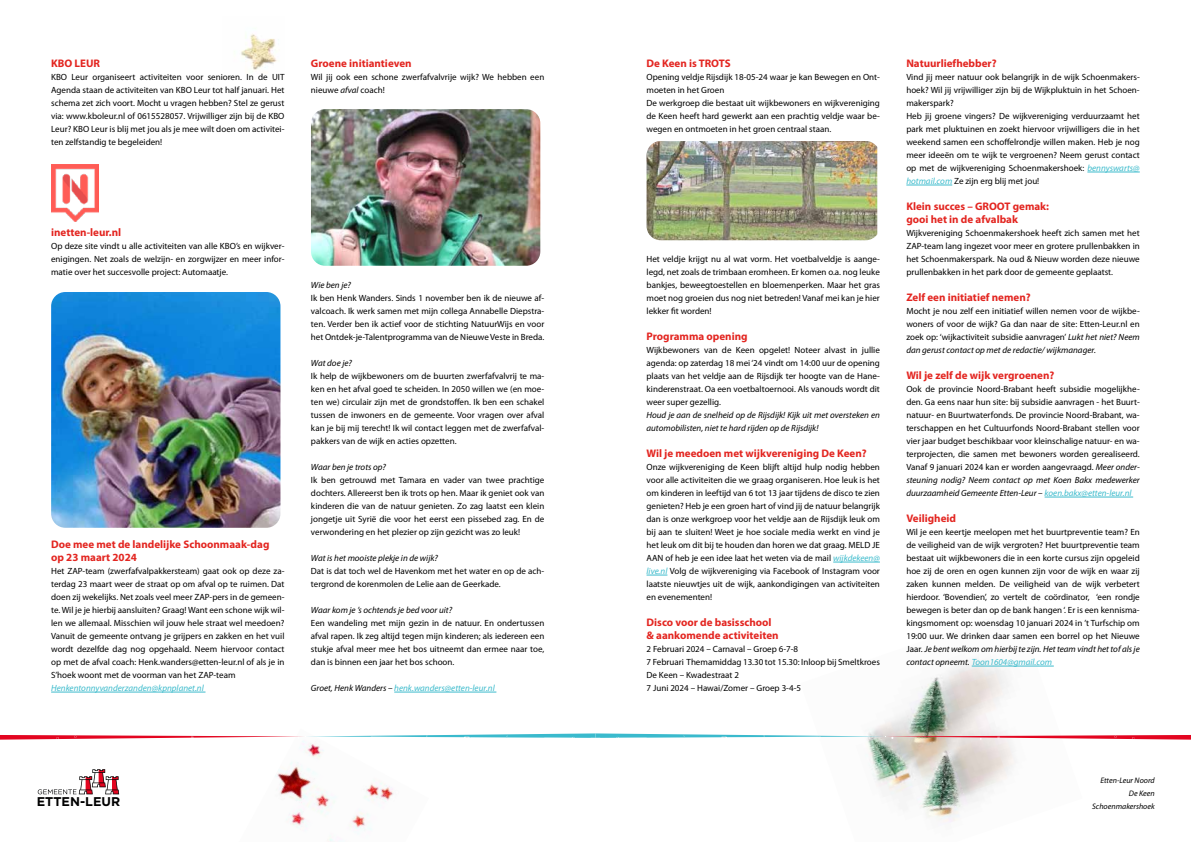
<style>
.page{position:relative;width:1191px;height:842px;background:#fff}
.page>*{position:absolute;margin:0;border:0;box-sizing:border-box;transform-origin:0 0}
.t1{font:700 12.6px "Gotham";color:#000}
.t2{font:700 11px/13px "Myriad Pro";color:#e32621}
.t3{font:9px/13px "Myriad Pro";color:#000;text-align:justify}
.t4{font:italic 9px/13px "Myriad Pro";color:#000}
.t5{font:italic 9px "Myriad Pro";color:#3cbbcc}
.t6{font:italic 8px/13px "Myriad Pro";color:#000;text-align:right}
.s1{font-style:italic}
.s2{color:#000}
.s3{font-style:italic;color:#3cbbcc}
</style>
<div class="page">
<svg style="left:38px;top:769px;width:81px;height:25px"></svg>
<img style="left:275px;top:748px;width:118px;height:93px">
<img style="left:866px;top:661px;width:188px;height:162px">
<img style="left:241px;top:34px;width:36px;height:36px">
<hr style="left:51px;top:692px;width:154px;height:1px;background:#3cbbcc">
<hr style="left:394px;top:692px;width:102px;height:1px;background:#3cbbcc">
<svg style="left:0;top:733px;width:1191px;height:15px"></svg>
<hr style="left:833px;top:562px;width:47px;height:1px;background:#3cbbcc">
<svg style="left:646px;top:575px;width:21px;height:1px"></svg>
<hr style="left:1087px;top:172px;width:52px;height:1px;background:#3cbbcc">
<hr style="left:906px;top:185px;width:46px;height:1px;background:#3cbbcc">
<hr style="left:1044px;top:497px;width:89px;height:1px;background:#3cbbcc">
<hr style="left:971px;top:666px;width:82px;height:1px;background:#3cbbcc">
<img style="left:51px;top:164px;width:47px;height:57px">
<img style="left:311px;top:109px;width:229px;height:157px">
<img style="left:51px;top:292px;width:229px;height:236px">
<img style="left:646px;top:141px;width:231px;height:99px">
<p class="t2" style="left:51px;top:57px;width:51px">KBO LEUR</p>
<p class="t3" style="left:51px;top:71px;width:235px">KBO Leur organiseert activiteiten voor senioren. In de UIT Agenda staan de activiteiten van KBO Leur tot half januari. Het schema zet zich voort. Mocht u vragen hebben? Stel ze gerust via: www.kboleur.nl of 0615528057. Vrijwilliger zijn bij de KBO Leur? KBO Leur is blij met jou als je mee wilt doen om activitei&shy;ten zelfstandig te begeleiden!</p>
<p class="t2" style="left:311px;top:57px;width:102px">Groene initiantieven</p>
<p class="t3" style="left:311px;top:71px;width:235px">Wil jij ook een schone zwerfafvalvrije wijk? We hebben een nieuwe <span class="s1">afval</span> coach!</p>
<p class="t2" style="left:51px;top:226px;width:72px">inetten-leur.nl</p>
<p class="t3" style="left:51px;top:240px;width:235px">Op deze site vindt u alle activiteiten van alle KBO’s en wijkver&shy;enigingen. Net zoals de welzijn- en zorgwijzer en meer infor&shy;matie over het succesvolle project: Automaatje.</p>
<p class="t2" style="left:51px;top:538px;width:220px">Doe mee met de landelijke Schoonmaak-dag op 23 maart 2024</p>
<p class="t3" style="left:51px;top:565px;width:235px">Het ZAP-team (zwerfafvalpakkersteam) gaat ook op deze za&shy;terdag 23 maart weer de straat op om afval op te ruimen. Dat doen zij wekelijks. Net zoals veel meer ZAP-pers in de gemeen&shy;te. Wil je je hierbij aansluiten? Graag! Want een schone wijk wil&shy;len we allemaal. Misschien wil jouw hele straat wel meedoen?<br>Vanuit de gemeente ontvang je grijpers en zakken en het vuil wordt dezelfde dag nog opgehaald. Neem hiervoor contact op met de afval coach: Henk.wanders@etten-leur.nl of als je in S’hoek woont met de voorman van het ZAP-team</p>
<p class="t5" style="left:51px;top:683px;width:154px">Henkentonnyvanderzanden@kpnplanet.nl</p>
<p class="t4" style="left:311px;top:279px;width:41px">Wie ben je?</p>
<p class="t3" style="left:311px;top:292px;width:235px">Ik ben Henk Wanders. Sinds 1 november ben ik de nieuwe af&shy;valcoach. Ik werk samen met mijn collega Annabelle Diepstra&shy;ten. Verder ben ik actief voor de stichting NatuurWijs en voor het Ontdek-je-Talentprogramma van de Nieuwe Veste in Breda.</p>
<p class="t4" style="left:311px;top:357px;width:42px">Wat doe je?</p>
<p class="t3" style="left:311px;top:370px;width:235px">Ik help de wijkbewoners om de buurten zwerfafvalvrij te ma&shy;ken en het afval goed te scheiden. In 2050 willen we (en moe&shy;ten we) circulair zijn met de grondstoffen. Ik ben een schakel tussen de inwoners en de gemeente. Voor vragen over afval kan je bij mij terecht! Ik wil contact leggen met de zwerfafval&shy;pakkers van de wijk en acties opzetten.</p>
<p class="t4" style="left:311px;top:461px;width:77px">Waar ben je trots op?</p>
<p class="t3" style="left:311px;top:474px;width:235px">Ik ben getrouwd met Tamara en vader van twee prachtige dochters. Allereerst ben ik trots op hen. Maar ik geniet ook van kinderen die van de natuur genieten. Zo zag laatst een klein jongetje uit Syrië die voor het eerst een pissebed zag. En de verwondering en het plezier op zijn gezicht was zo leuk!</p>
<p class="t4" style="left:311px;top:552px;width:128px">Wat is het mooiste plekje in de wijk?</p>
<p class="t3" style="left:311px;top:565px;width:235px">Dat is dat toch wel de Havenkom met het water en op de ach&shy;tergrond de korenmolen de Lelie aan de Geerkade.</p>
<p class="t4" style="left:311px;top:604px;width:143px">Waar kom je ’s ochtends je bed voor uit?</p>
<p class="t3" style="left:311px;top:617px;width:235px">Een wandeling met mijn gezin in de natuur. En ondertussen afval rapen. Ik zeg altijd tegen mijn kinderen; als iedereen een stukje afval meer mee het bos uitneemt dan ermee naar toe, dan is binnen een jaar het bos schoon.</p>
<p class="t5" style="left:311px;top:683px;width:185px"><span class="s2">Groet, Henk Wanders –</span> henk.wanders@etten-leur.nl</p>
<h1 class="t1" style="left:37px;top:794px;width:85px">ETTEN-LEUR</h1>
<p class="t2" style="left:646px;top:57px;width:86px">De Keen is TROTS</p>
<p class="t3" style="left:646px;top:71px;width:235px;text-align:left">Opening veldje Rijsdijk 18-05-24 waar je kan Bewegen en Ont&shy;moeten in het Groen<br>De werkgroep die bestaat uit wijkbewoners en wijkvereniging de Keen heeft hard gewerkt aan een prachtig veldje waar be&shy;wegen en ontmoeten in het groen centraal staan.</p>
<p class="t3" style="left:646px;top:253px;width:235px">Het veldje krijgt nu al wat vorm. Het voetbalveldje is aange&shy;legd, net zoals de trimbaan eromheen. Er komen o.a. nog leuke bankjes, beweegtoestellen en bloemenperken. Maar het gras moet nog groeien dus nog niet betreden! Vanaf mei kan je hier lekker fit worden!</p>
<p class="t2" style="left:646px;top:330px;width:103px">Programma opening</p>
<p class="t3" style="left:646px;top:344px;width:235px">Wijkbewoners van de Keen opgelet! Noteer alvast in jullie agenda: op zaterdag 18 mei ‘24 vindt om 14:00 uur de opening plaats van het veldje aan de Rijsdijk ter hoogte van de Hane&shy;kinderenstraat. Oa een voetbaltoernooi. Als vanouds wordt dit weer super gezellig.</p>
<p class="t4" style="left:646px;top:409px;width:235px">Houd je aan de snelheid op de Rijsdijk! Kijk uit met oversteken en automobilisten, niet te hard rijden op de Rijsdijk!</p>
<p class="t2" style="left:646px;top:447px;width:222px">Wil je meedoen met wijkvereniging De Keen?</p>
<p class="t3" style="left:646px;top:461px;width:235px">Onze wijkvereniging de Keen blijft altijd hulp nodig hebben voor alle activiteiten die we graag organiseren. Hoe leuk is het om kinderen in leeftijd van 6 tot 13 jaar tijdens de disco te zien genieten? Heb je een groen hart of vind jij de natuur belangrijk dan is onze werkgroep voor het veldje aan de Rijsdijk leuk om bij aan te sluiten! Weet je hoe sociale media werkt en vind je het leuk om dit bij te houden dan horen we dat graag. MELD JE AAN of heb je een idee laat het weten via de mail <span class="s3">wijkdekeen@ live.nl</span> Volg de wijkvereniging via Facebook of Instagram voor laatste nieuwtjes uit de wijk, aankondigingen van activiteiten en evenementen!</p>
<p class="t2" style="left:646px;top:616px;width:134px">Disco voor de basisschool &amp; aankomende activiteiten</p>
<p class="t3" style="left:646px;top:643px;width:235px;text-align:left">2 Februari 2024 – Carnaval – Groep 6-7-8<br>7 Februari Themamiddag 13.30 tot 15.30: Inloop bij Smeltkroes De Keen – Kwadestraat 2<br>7 Juni 2024 – Hawai/Zomer – Groep 3-4-5</p>
<p class="t2" style="left:906px;top:57px;width:92px">Natuurliefhebber?</p>
<p class="t3" style="left:906px;top:71px;width:235px;text-align:left">Vind jij meer natuur ook belangrijk in de wijk Schoenmakers&shy;hoek? Wil jij vrijwilliger zijn bij de Wijkpluktuin in het Schoen&shy;makerspark?<br>Heb jij groene vingers? De wijkvereniging verduurzaamt het park met pluktuinen en zoekt hiervoor vrijwilligers die in het weekend samen een schoffelrondje willen maken. Heb je nog meer ideeën om te wijk te vergroenen? Neem gerust contact op met de wijkvereniging Schoenmakershoek: <span class="s3">bennyswarts@ hotmail.com</span> Ze zijn erg blij met jou!</p>
<p class="t2" style="left:906px;top:200px;width:144px">Klein succes – GROOT gemak: gooi het in de afvalbak</p>
<p class="t3" style="left:906px;top:227px;width:235px">Wijkvereniging Schoenmakershoek heeft zich samen met het ZAP-team lang ingezet voor meer en grotere prullenbakken in het Schoenmakerspark. Na oud &amp; Nieuw worden deze nieuwe prullenbakken in het park door de gemeente geplaatst.</p>
<p class="t2" style="left:906px;top:291px;width:126px">Zelf een initiatief nemen?</p>
<p class="t3" style="left:906px;top:305px;width:235px">Mocht je nou zelf een initiatief willen nemen voor de wijkbe&shy;woners of voor de wijk? Ga dan naar de site: Etten-Leur.nl en zoek op: ‘wijkactiviteit subsidie aanvragen’ <span class="s1">Lukt het niet? Neem dan gerust contact op met de redactie/ wijkmanager.</span></p>
<p class="t2" style="left:906px;top:369px;width:150px">Wil je zelf de wijk vergroenen?</p>
<p class="t3" style="left:906px;top:383px;width:235px">Ook de provincie Noord-Brabant heeft subsidie mogelijkhe&shy;den. Ga eens naar hun site: bij subsidie aanvragen - het Buurt&shy;natuur- en Buurtwaterfonds. De provincie Noord-Brabant, wa&shy;terschappen en het Cultuurfonds Noord-Brabant stellen voor vier jaar budget beschikbaar voor kleinschalige natuur- en wa&shy;terprojecten, die samen met bewoners worden gerealiseerd.<br>Vanaf 9 januari 2024 kan er worden aangevraagd. <span class="s1">Meer onder&shy;steuning nodig? Neem contact op met Koen Bakx medewerker duurzaamheid Gemeente Etten-Leur –</span> <span class="s3">koen.bakx@etten-leur.nl</span></p>
<p class="t2" style="left:906px;top:512px;width:51px">Veiligheid</p>
<p class="t3" style="left:906px;top:526px;width:235px">Wil je een keertje meelopen met het buurtpreventie team? En de veiligheid van de wijk vergroten? Het buurtpreventie team bestaat uit wijkbewoners die in een korte cursus zijn opgeleid hoe zij de oren en ogen kunnen zijn voor de wijk en waar zij zaken kunnen melden. De veiligheid van de wijk verbetert hierdoor. ‘Bovendien’, zo vertelt de coördinator, ‘een rondje bewegen is beter dan op de bank hangen ‘. Er is een kennisma&shy;kingsmoment op: woensdag 10 januari 2024 in ’t Turfschip om 19:00 uur. We drinken daar samen een borrel op het Nieuwe Jaar. <span class="s1">Je bent welkom om hierbij te zijn. Het team vindt het tof als je contact opneemt.</span> <span class="s3">Toon1604@gmail.com</span></p>
<p class="t6" style="left:1092px;top:774px;width:64px">Etten-Leur Noord<br>De Keen<br>Schoenmakershoek</p>
</div>
